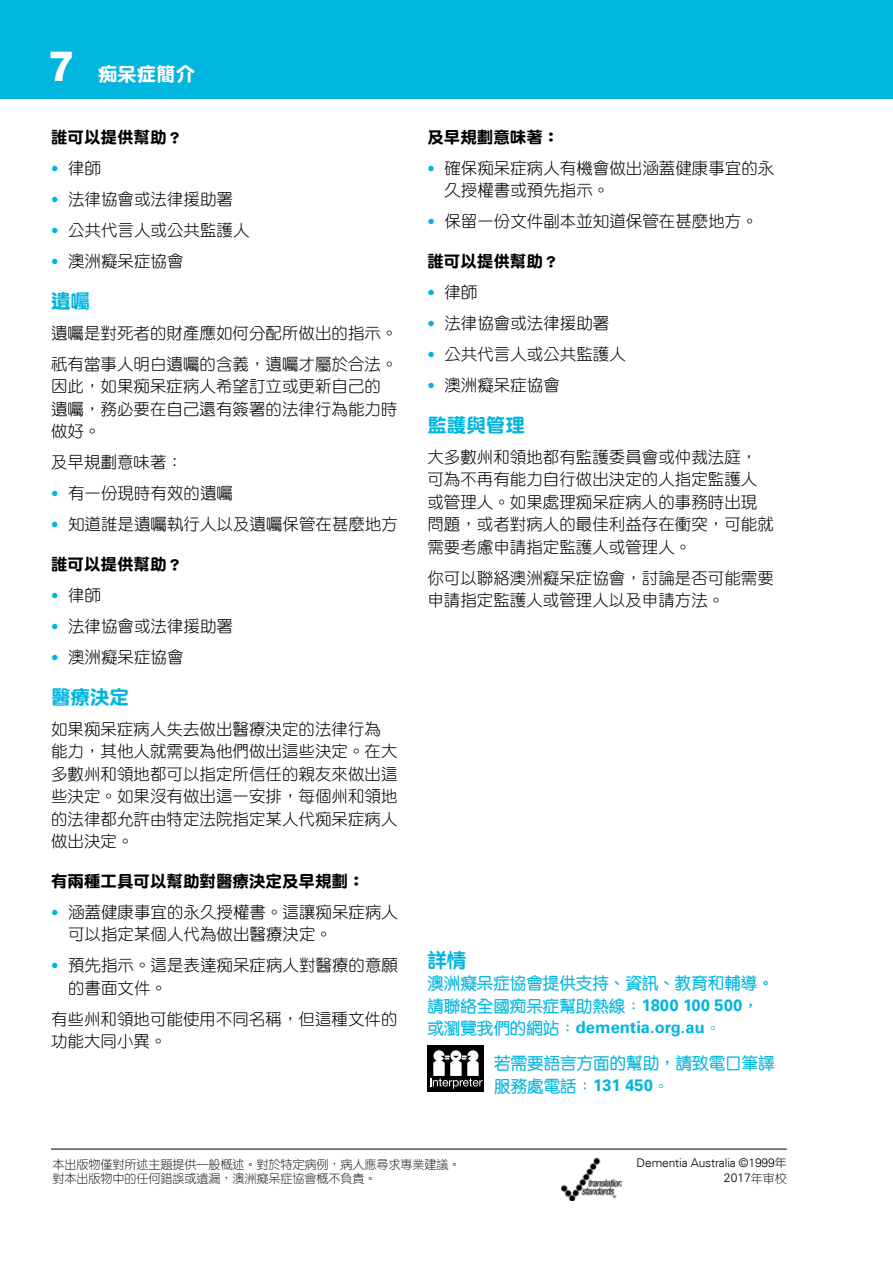
<style>
.page{position:relative;width:893px;height:1263px;background:#fff}
.page>*{position:absolute;margin:0;border:0;box-sizing:border-box;transform-origin:0 0}
.t1{font:800 42px "Helvetica Neue LT";color:#fff}
.t2{font:19.5px "DF Yuan Std W9";color:#00b6de}
.t3{font:19.5px "DF Yuan Std W9";color:#fff}
.t4{font:19.5px "ST Yuanti TC Bold";color:#00b6de}
.t5{font:16.5px/22.5px "DF Yuan Std W3";color:#000}
.t6{font:16.5px/22.5px "ST Yuanti TC Regular";color:#00b6de}
.t7{font:16.5px "DF Yuan Std W9";color:#000}
.t8{font:700 16.5px "Univers LT Std";color:#00b6de}
.t9{font:12px/14.4px "ST Yuanti TC Light";color:#000}
.t10{font:300 12px/14.4px "Univers";letter-spacing:-.01em;color:#000;text-align:right}
.s1{font-family:"Univers";font-weight:300;font-size:15px;color:#00b6de}
.s2{font-family:"Univers LT Std";font-weight:700}
.s3{font-family:"ST Yuanti TC Regular";font-weight:400}
.s4{font-family:"ST Yuanti TC Light";font-weight:400}
.s5{font-family:"ST Yuanti TC Light"}
.s6{font-family:"DF Yuan Std W3";font-weight:400}
</style>
<div class="page">
<hr style="left:51px;top:1149px;width:736px;height:1px;background:#000">
<div style="left:0;top:0;width:893px;height:99px;background:#00b6de"></div>
<div style="left:427px;top:1046px;width:57px;height:46px;background:#000"></div>
<div style="left:467px;top:1050px;width:11px;height:11px;background:#fff;border-radius:50%"></div>
<div style="left:433px;top:1050px;width:11px;height:11px;background:#fff;border-radius:50%"></div>
<div style="left:450px;top:1050px;width:11px;height:11px;background:#fff;border-radius:50%"></div>
<svg style="left:430px;top:1055px;width:53px;height:34px"></svg>
<img style="left:561px;top:1159px;width:60px;height:41px">
<h1 class="t1" style="left:48px;top:41px;width:28px">7</h1>
<p class="t3" style="left:98px;top:63px;width:99px">痴呆症簡介</p>
<p class="t7" style="left:51px;top:128px;width:133px">誰可以提供幫助？</p>
<p class="t5" style="left:51px;top:156px;width:52px"><span class="s1">•</span> 律師</p>
<p class="t5" style="left:51px;top:187px;width:184px"><span class="s1">•</span> 法律協會或法律援助署</p>
<p class="t5" style="left:51px;top:218px;width:200px"><span class="s1">•</span> 公共代言人或公共監護人</p>
<p class="t5" style="left:51px;top:249px;width:134px"><span class="s1">•</span> 澳洲癡呆症協會</p>
<p class="t2" style="left:51px;top:290px;width:40px">遺囑</p>
<p class="t5" style="left:51px;top:317px;width:348px;line-height:31px">遺囑是對死者的財產應如何分配所做出的指示。祇有當事人明白遺囑的含義，遺囑才屬於合法。</p>
<p class="t5" style="left:51px;top:375px;width:348px">因此，如果痴呆症病人希望訂立或更新自己的遺囑，務必要在自己還有簽署的法律行為能力時做好。</p>
<p class="t5" style="left:51px;top:451px;width:133px">及早規劃意味著：</p>
<p class="t5" style="left:51px;top:482px;width:184px"><span class="s1">•</span> 有一份現時有效的遺囑</p>
<p class="t5" style="left:51px;top:513px;width:349px"><span class="s1">•</span> 知道誰是遺囑執行人以及遺囑保管在甚麼地方</p>
<p class="t7" style="left:51px;top:555px;width:133px">誰可以提供幫助？</p>
<p class="t5" style="left:51px;top:583px;width:52px"><span class="s1">•</span> 律師</p>
<p class="t5" style="left:51px;top:614px;width:184px"><span class="s1">•</span> 法律協會或法律援助署</p>
<p class="t5" style="left:51px;top:645px;width:134px"><span class="s1">•</span> 澳洲癡呆症協會</p>
<p class="t2" style="left:51px;top:686px;width:79px">醫療決定</p>
<p class="t5" style="left:51px;top:717px;width:348px">如果痴呆症病人失去做出醫療決定的法律行為能力，其他人就需要為他們做出這些決定。在大多數州和領地都可以指定所信任的親友來做出這些決定。如果沒有做出這一安排，每個州和領地的法律都允許由特定法院指定某人代痴呆症病人做出決定。</p>
<p class="t7" style="left:51px;top:872px;width:315px">有兩種工具可以幫助對醫療決定及早規劃：</p>
<p class="t5" style="left:68px;top:900px;width:331px;text-indent:-17px"><span class="s1">•</span> 涵蓋健康事宜的永久授權書。這讓痴呆症病人可以指定某個人代為做出醫療決定。</p>
<p class="t5" style="left:68px;top:954px;width:331px;text-indent:-17px"><span class="s1">•</span> 預先指示。這是表達痴呆症病人對醫療的意願的書面文件。</p>
<p class="t5" style="left:51px;top:1007px;width:348px">有些州和領地可能使用不同名稱，但這種文件的功能大同小異。</p>
<p class="t7" style="left:427px;top:128px;width:133px">及早規劃意味著：</p>
<p class="t5" style="left:444px;top:156px;width:331px;text-indent:-17px"><span class="s1">•</span> 確保痴呆症病人有機會做出涵蓋健康事宜的永久授權書或預先指示。</p>
<p class="t5" style="left:427px;top:210px;width:332px"><span class="s1">•</span> 保留一份文件副本並知道保管在甚麼地方。</p>
<p class="t7" style="left:427px;top:252px;width:133px">誰可以提供幫助？</p>
<p class="t5" style="left:427px;top:280px;width:52px"><span class="s1">•</span> 律師</p>
<p class="t5" style="left:427px;top:311px;width:184px"><span class="s1">•</span> 法律協會或法律援助署</p>
<p class="t5" style="left:427px;top:342px;width:200px"><span class="s1">•</span> 公共代言人或公共監護人</p>
<p class="t5" style="left:427px;top:373px;width:134px"><span class="s1">•</span> 澳洲癡呆症協會</p>
<p class="t2" style="left:427px;top:414px;width:99px">監護與管理</p>
<p class="t5" style="left:427px;top:445px;width:348px">大多數州和領地都有監護委員會或仲裁法庭，可為不再有能力自行做出決定的人指定監護人或管理人。如果處理痴呆症病人的事務時出現問題，或者對病人的最佳利益存在衝突，可能就需要考慮申請指定監護人或管理人。</p>
<p class="t5" style="left:427px;top:566px;width:348px">你可以聯絡澳洲癡呆症協會，討論是否可能需要申請指定監護人或管理人以及申請方法。</p>
<p class="t4" style="left:427px;top:945px;width:40px">詳情</p>
<p class="t6" style="left:427px;top:971px;width:348px">澳洲癡呆症協會提供支持、資訊、教育和輔導。請聯絡全國痴呆症幫助熱線：<span class="s2">1800 100 500</span>，</p>
<p class="t8" style="left:427px;top:1017px;width:295px"><span class="s3">或瀏覽我們的網站：</span>dementia.org.au<span class="s4">。</span></p>
<p class="t6" style="left:494px;top:1051px;width:282px">若需要語言方面的幫助，請致電口筆譯服務處電話：<span class="s2">131 450</span><span class="s5">。</span></p>
<p class="t9" style="left:52px;top:1156px;width:409px">本出版物僅對所述主題提供一般概述。對於特定病例，病人應尋求專業建議。對本出版物中的任何錯誤或遺漏，澳洲癡呆症協會概不負責。</p>
<p class="t10" style="left:637px;top:1156px;width:152px">Dementia Australia ©1999<span class="s6">年<br></span>2017<span class="s4">年审校</span></p>
</div>
